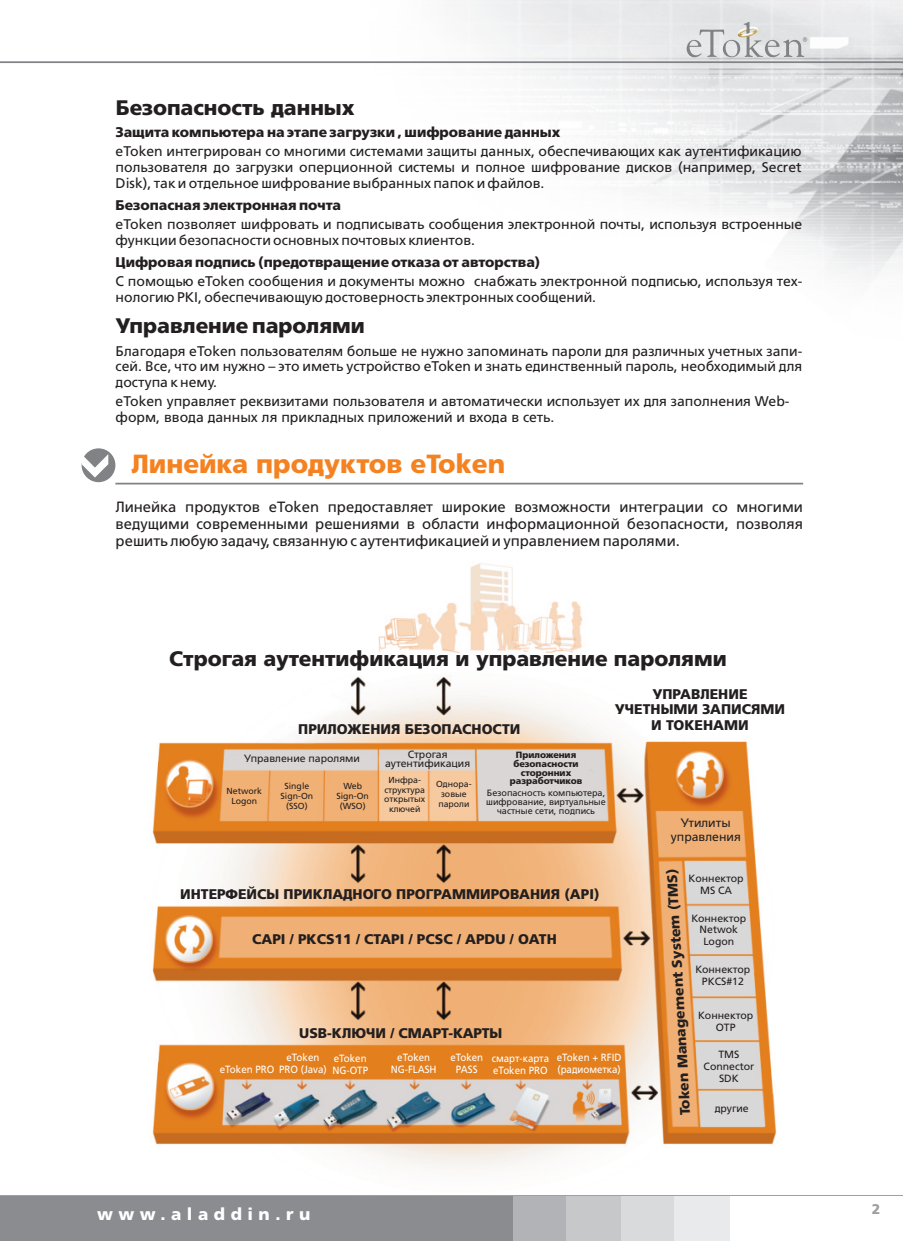
<style>
.page{position:relative;width:903px;height:1241px;background:#fff}
.page>*{position:absolute;margin:0;border:0;box-sizing:border-box;transform-origin:0 0}
.t1{font:700 26.25px "AG Foreigner";color:#f58220}
.t2{font:700 21px "AG Foreigner";color:#231f20}
.t3{font:700 16.8px "AG Foreigner";letter-spacing:.325em;color:#fff}
.t4{font:14.88px/16.8px "AG Foreigner";color:#231f20;text-align:justify}
.t5{font:14px/15.9px "AG Foreigner";color:#231f20}
.t6{font:700 14px/15.8px "AG Foreigner";color:#231f20;text-align:center}
.t7{font:700 14px "AG Foreigner";color:#9d9fa2}
.t8{font:12.25px/13.8px "AG Foreigner";color:#231f20;text-align:center}
.t9{font:10.5px/11.9px "AG Foreigner";color:#231f20;text-align:center}
.t10{font:10.5px/11.9px "AG Foreigner";color:#fff;scale:.93 1}
.t11{font:9.1px/8.6px "AG Foreigner";color:#231f20;text-align:center}
.t12{font:700 9.1px/8.6px "AG Foreigner";color:#231f20;text-align:center}
.t13{font:8.75px/10px "AG Foreigner";color:#231f20;text-align:center}
</style>
<div class="page">
<img style="left:357px;top:0;width:546px;height:485px">
<img style="left:152px;top:563px;width:625px;height:607px">
<div style="left:0;top:1195px;width:516px;height:45px;background:#8a8c8f"></div>
<div style="left:513px;top:1195px;width:54px;height:45px;background:#b2b3b7"></div>
<div style="left:566px;top:1195px;width:57px;height:45px;background:#c7c8ca"></div>
<div style="left:621px;top:1195px;width:55px;height:45px;background:#d9dadc"></div>
<div style="left:675px;top:1195px;width:55px;height:45px;background:#e9eaeb"></div>
<hr style="left:0;top:1194px;width:903px;height:1px;background:#9d9fa2">
<hr style="left:0;top:61px;width:903px;height:2px;background:#808285">
<svg style="left:687px;top:22px;width:120px;height:35px;background:#d2d3d4"></svg>
<div style="left:82px;top:448px;width:33px;height:34px;background:#808285;border-radius:50%"></div>
<svg style="left:82px;top:454px;width:26px;height:23px"></svg>
<hr style="left:115px;top:482px;width:688px;height:2px;background:#808285">
<h2 class="t2" style="left:116px;top:98px;width:241px">Безопасность данных</h2>
<p class="t6" style="left:116px;top:125px;width:446px">Защита компьютера на этапе загрузки , шифрование данных</p>
<p class="t5" style="left:116px;top:144px;width:687px;text-align:justify">eToken интегрирован со многими системами защиты данных, обеспечивающих как аутентификацию пользователя до загрузки оперционной системы и полное шифрование дисков (например, Secret Disk), так и отдельное шифрование выбранных папок и файлов.</p>
<p class="t6" style="left:116px;top:198px;width:227px">Безопасная электронная почта</p>
<p class="t5" style="left:116px;top:217px;width:688px">eToken позволяет шифровать и подписывать сообщения электронной почты, используя встроенные функции безопасности основных почтовых клиентов.</p>
<p class="t6" style="left:116px;top:255px;width:426px">Цифровая подпись (предотвращение отказа от авторства)</p>
<p class="t5" style="left:116px;top:274px;width:688px">С помощью eToken сообщения и документы можно снабжать электронной подписью, используя тех&shy;нологию PKI, обеспечивающую достоверность электронных сообщений.</p>
<h2 class="t2" style="left:116px;top:316px;width:251px">Управление паролями</h2>
<p class="t5" style="left:116px;top:343px;width:688px;text-align:justify">Благодаря eToken пользователям больше не нужно запоминать пароли для различных учетных запи&shy;сей. Все, что им нужно – это иметь устройство eToken и знать единственный пароль, необходимый для доступа к нему.</p>
<p class="t5" style="left:116px;top:394px;width:675px">eToken управляет реквизитами пользователя и автоматически использует их для заполнения Web&shy;форм, ввода данных ля прикладных приложений и входа в сеть.</p>
<h1 class="t1" style="left:131px;top:452px;width:375px">Линейка продуктов eToken</h1>
<p class="t4" style="left:116px;top:499px;width:689px">Линейка продуктов eToken предоставляет широкие возможности интеграции со многими ведущими современными решениями в области информационной безопасности, позволяя решить любую задачу, связанную с аутентификацией и управлением паролями.</p>
<h2 class="t2" style="left:169px;top:648px;width:559px">Строгая аутентификация и управление паролями</h2>
<p class="t6" style="left:298px;top:721px;width:224px">ПРИЛОЖЕНИЯ БЕЗОПАСНОСТИ</p>
<p class="t9" style="left:385px;top:750px;width:87px;line-height:8.9px">Строгая аутентификация</p>
<p class="t9" style="left:244px;top:752px;width:117px">Управление паролями</p>
<p class="t12" style="left:510px;top:751px;width:74px">Приложения безопасности сторонних разработчиков</p>
<p class="t11" style="left:486px;top:789px;width:121px">Безопасность компьютера, шифрование, виртуальные частные сети, подпись</p>
<p class="t13" style="left:226px;top:786px;width:37px">Network<br>Logon</p>
<p class="t13" style="left:384px;top:774px;width:42px">Инфра&shy;структура открытых ключей</p>
<p class="t13" style="left:436px;top:779px;width:37px">Однора&shy;зовые пароли</p>
<p class="t13" style="left:336px;top:781px;width:34px">Web<br>Sign-On (WSO)</p>
<p class="t13" style="left:281px;top:781px;width:34px">Single<br>Sign-On (SSO)</p>
<p class="t6" style="left:615px;top:686px;width:172px">УПРАВЛЕНИЕ<br>УЧЕТНЫМИ ЗАПИСЯМИ<br>И ТОКЕНАМИ</p>
<p class="t6" style="left:180px;top:887px;width:421px">ИНТЕРФЕЙСЫ ПРИКЛАДНОГО ПРОГРАММИРОВАНИЯ (API)</p>
<p class="t6" style="left:252px;top:932px;width:306px">CAPI / PKCS11 / CTAPI / PCSC / APDU / OATH</p>
<p class="t6" style="left:299px;top:1025px;width:205px">USB-КЛЮЧИ / СМАРТ-КАРТЫ</p>
<p class="t10" style="left:220px;top:1063px;width:116px">eToken PRO PRO (Java)</p>
<p class="t10" style="left:332px;top:1052px;width:40px">eToken<br>NG-OTP</p>
<p class="t10" style="left:492px;top:1052px;width:63px">смарт-карта eToken PRO</p>
<p class="t10" style="left:557px;top:1051px;width:71px">eToken + RFID (радиометка)</p>
<p class="t10" style="left:391px;top:1051px;width:51px;text-align:center">eToken<br>NG-FLASH</p>
<p class="t10" style="left:450px;top:1052px;width:37px;text-align:center">eToken<br>PASS</p>
<p class="t10" style="left:286px;top:1052px;width:37px">eToken</p>
<p class="t8" style="left:671px;top:816px;width:72px">Утилиты управления</p>
<p class="t9" style="left:689px;top:872px;width:57px">Коннектор<br>MS CA</p>
<p class="t6" style="left:678px;top:1115px;width:247px;rotate:-93deg">Token Management System (TMS)</p>
<p class="t9" style="left:691px;top:913px;width:57px;line-height:11.4px">Коннектор<br>Netwok<br>Logon</p>
<p class="t9" style="left:695px;top:964px;width:57px">Коннектор<br>PKCS#12</p>
<p class="t9" style="left:698px;top:1009px;width:57px">Коннектор<br>OTP</p>
<p class="t9" style="left:703px;top:1048px;width:52px">TMS<br>Connector<br>SDK</p>
<p class="t9" style="left:715px;top:1102px;width:36px">другие</p>
<p class="t3" style="left:97px;top:1206px;width:215px">www.aladdin.ru</p>
<p class="t7" style="left:872px;top:1202px;width:10px">2</p>
</div>
